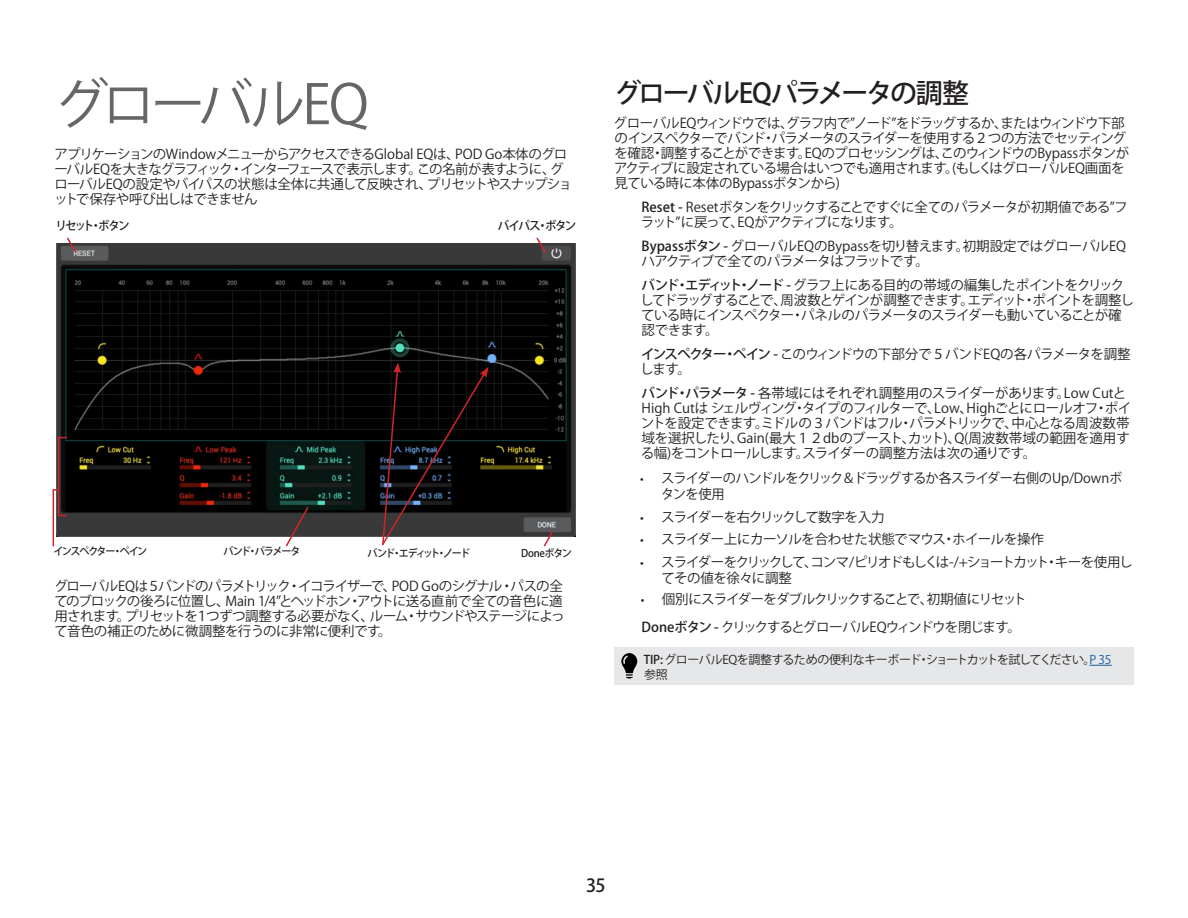
<style>
.page{position:relative;width:1188px;height:918px;background:#fff}
.page>*{position:absolute;margin:0;border:0;box-sizing:border-box;transform-origin:0 0}
._01_LARGE_CHAPTER_HEADER{font:54px "Koz Go Pro";letter-spacing:-.06em;color:#666}
._02_Large_Section_Header{font:500 27px "Koz Go Pro";letter-spacing:-.075em;color:#231f20}
.t1{font:500 18px "Koz Go Pro";color:#231f20}
.Body{font:13.5px/15px "Koz Go Pro";letter-spacing:-.055em;color:#231f20}
.Body_Indented{font:13.5px/15px "Koz Go Pro";letter-spacing:-.04em;color:#231f20}
.Body_Indented-2{font:13.5px/15px "Koz Go Pro";letter-spacing:-.02em;color:#231f20}
.Body_Indented-3{font:13.5px "Koz Go Pro";letter-spacing:-.08em;color:#231f20}
.Body_Indented-4{font:13.5px/15.8px "Koz Go Pro";letter-spacing:-.09em;color:#231f20}
.Note-Tip_box{font:12px/15px "Koz Go Pro";letter-spacing:-.04em;color:#231f20}
.Callout{font:500 12px "Koz Go Pro";letter-spacing:-.145em;color:#231f20;scale:.96 1}
.Callout-2{font:500 10.5px "Koz Go Pro";letter-spacing:-.195em;color:#231f20;scale:.96 1}
.Callout-3{font:500 10.5px "Koz Go Pro";letter-spacing:-.14em;color:#231f20;scale:.96 1}
.Callout-4{font:500 10.5px "Koz Go Pro";letter-spacing:-.115em;color:#231f20;scale:.96 1}
.Callout-5{font:500 10.5px "Koz Go Pro";letter-spacing:-.04em;color:#231f20;scale:.96 1}
.s1{font-weight:500}
.s2{font-size:12px}
.s3{color:#175d9e}
</style>
<div class="page">
<img style="left:57px;top:243px;width:519px;height:293px">
<svg style="left:535px;top:237px;width:12px;height:17px"></svg>
<svg style="left:66px;top:237px;width:12px;height:17px"></svg>
<hr style="left:58px;top:438px;width:1px;height:77px;background:#d1232a">
<hr style="left:53px;top:490px;width:1px;height:56px;background:#d1232a">
<svg style="left:285px;top:505px;width:25px;height:42px"></svg>
<svg style="left:543px;top:530px;width:11px;height:17px"></svg>
<svg style="left:381px;top:362px;width:108px;height:184px;background:#1f1c1e"></svg>
<div style="left:615px;top:647px;width:519px;height:38px;background:#e6e7e9"></div>
<svg style="left:1089px;top:665px;width:23px;height:1px"></svg>
<svg style="left:621px;top:653px;width:16px;height:26px"></svg>
<p class="_01_LARGE_CHAPTER_HEADER" style="left:54px;top:69px;width:316px">グローバルEQ</p>
<p class="Body" style="left:54px;top:147px;width:519px">アプリケーションのWindowメニューからアクセスできるGlobal EQは、POD Go本体のグローバルEQを大きなグラフィック・インターフェースで表示します。この名前が表すように、グローバルEQの設定やバイパスの状態は全体に共通して反映され、プリセットやスナップショットで保存や呼び出しはできません</p>
<p class="Callout" style="left:498px;top:217px;width:83px">バイパス・ボタン</p>
<p class="Callout" style="left:56px;top:217px;width:79px">リセット・ボタン</p>
<p class="Callout-3" style="left:53px;top:545px;width:99px">インスペクター・ペイン</p>
<p class="Callout-4" style="left:223px;top:545px;width:82px">バンド・パラメータ</p>
<p class="Callout-2" style="left:368px;top:546px;width:108px">バンド・エディット・ノード</p>
<p class="Body" style="left:54px;top:579px;width:512px">グローバルEQは５バンドのパラメトリック・イコライザーで、POD Goのシグナル・パスの全てのブロックの後ろに位置し、Main 1/4”とヘッドホン・アウトに送る直前で全ての音色に適用されます。プリセットを１つずつ調整する必要がなく、ルーム・サウンドやステージによって音色の補正のために微調整を行うのに非常に便利です。</p>
<p class="Callout-5" style="left:521px;top:546px;width:54px">Doneボタン</p>
<p class="_02_Large_Section_Header" style="left:615px;top:75px;width:356px">グローバルEQパラメータの調整</p>
<p class="Body" style="left:614px;top:116px;width:517px">グローバルEQウィンドウでは、グラフ内で”ノード”をドラッグするか、またはウィンドウ下部のインスペクターでバンド・パラメータのスライダーを使用する２つの方法でセッティングを確認・調整することができます。EQのプロセッシングは、このウィンドウのBypassボタンがアクティブに設定されている場合はいつでも適用されます。(もしくはグローバルEQ画面を見ている時に本体のBypassボタンから)</p>
<p class="Body_Indented" style="left:641px;top:200px;width:488px"><span class="s1">Reset -</span> Resetボタンをクリックすることですぐに全てのパラメータが初期値である”フラット”に戻って、EQがアクティブになります。</p>
<p class="Body_Indented" style="left:642px;top:239px;width:486px"><span class="s1">Bypassボタン -</span> グローバルEQのBypassを切り替えます。初期設定ではグローバルEQハアクティブで全てのパラメータはフラットです。</p>
<p class="Body_Indented" style="left:640px;top:278px;width:495px"><span class="s1">バンド・エディット・ノード -</span> グラフ上にある目的の帯域の編集したポイントをクリックしてドラッグすることで、周波数とゲインが調整できます。エディット・ポイントを調整している時にインスペクター・パネルのパラメータのスライダーも動いていることが確認できます。</p>
<p class="Body_Indented" style="left:640px;top:347px;width:492px"><span class="s1">インスぺクター・ペイン -</span> このウィンドウの下部分で５バンドEQの各パラメータを調整します。</p>
<p class="Body_Indented-2" style="left:641px;top:386px;width:492px"><span class="s1">バンド・パラメータ -</span> 各帯域にはそれぞれ調整用のスライダーがあります。Low CutとHigh Cutは シェルヴィング・タイプのフィルターで、Low、Highごとにロールオフ・ポイントを設定できます。ミドルの３バンドはフル・パラメトリックで、中心となる周波数帯域を選択したり、Gain(最大１２dbのブースト、カット)、Q(周波数帯域の範囲を適用する幅)をコントロールします。スライダーの調整方法は次の通りです。</p>
<p class="Body_Indented" style="left:661px;top:471px;width:463px;line-height:15.8px;text-indent:-21px"><span class="s2">•</span> スライダーのハンドルをクリック＆ドラッグするか各スライダー右側のUp/Downボタンを使用</p>
<p class="Body_Indented-3" style="left:640px;top:508px;width:246px"><span class="s2">•</span> スライダーを右クリックして数字を入力</p>
<p class="Body_Indented" style="left:640px;top:532px;width:405px"><span class="s2">•</span> スライダー上にカーソルを合わせた状態でマウス・ホイールを操作</p>
<p class="Body_Indented-4" style="left:661px;top:554px;width:473px;text-indent:-21px"><span class="s2">•</span> スライダーをクリックして、コンマ/ピリオドもしくは-/+ショートカット・キーを使用してその値を徐々に調整</p>
<p class="Body_Indented-3" style="left:641px;top:591px;width:387px"><span class="s2">•</span> 個別にスライダーをダブルクリックすることで、初期値にリセット</p>
<p class="Body_Indented-3" style="left:642px;top:618px;width:381px"><span class="s1">Doneボタン -</span> クリックするとグローバルEQウィンドウを閉じます。</p>
<p class="Note-Tip_box" style="left:644px;top:652px;width:469px"><span class="s1">TIP:</span> グローバルEQを調整するための便利なキーボード・ショートカットを試してください。<span class="s3">P 35</span>参照</p>
<h3 class="t1" style="left:586px;top:874px;width:21px">35</h3>
</div>
